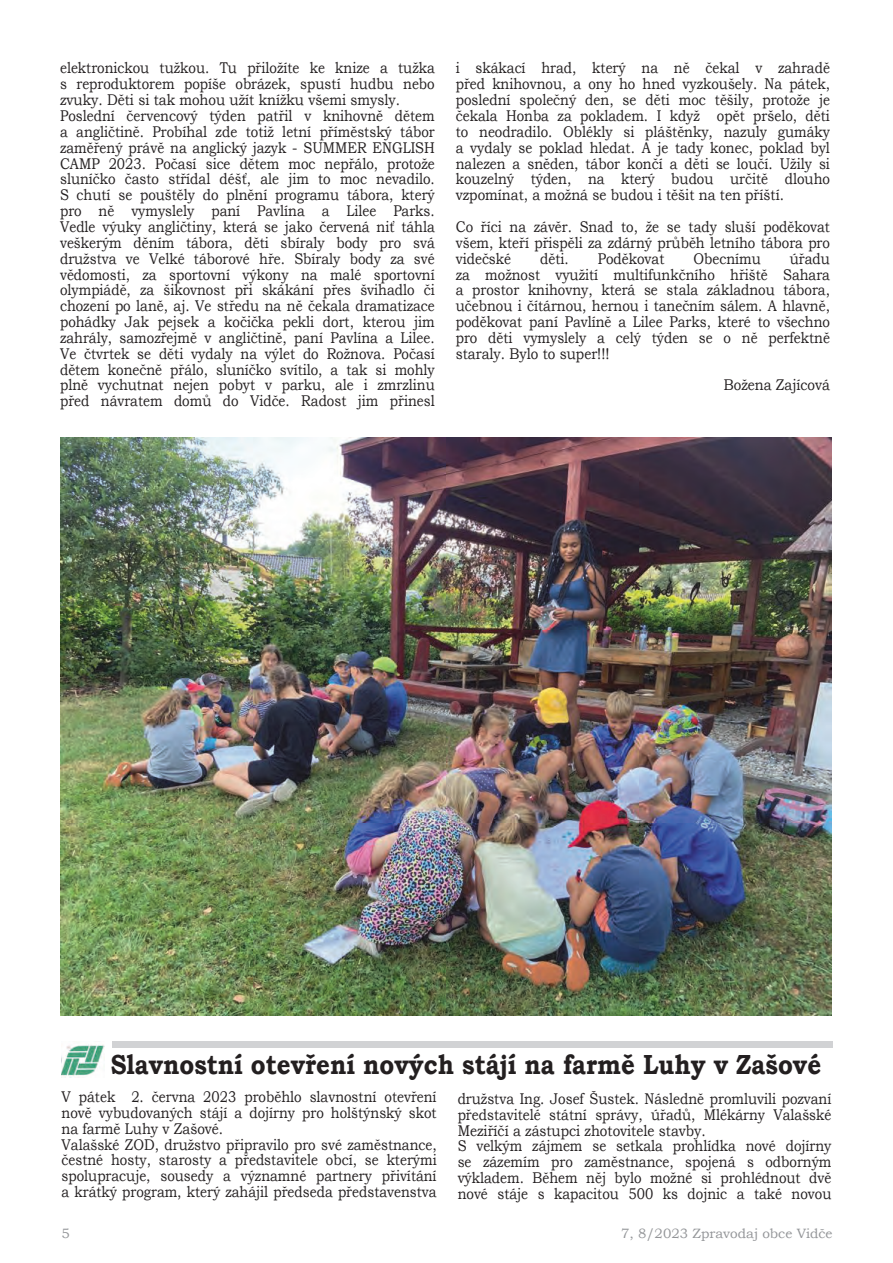
<style>
.page{position:relative;width:893px;height:1263px;background:#fff}
.page>*{position:absolute;margin:0;border:0;box-sizing:border-box;transform-origin:0 0}
.t1{font:700 27.6px "Bookman Old Style";color:#231f20;scale:.87 1}
.t2{font:15.45px/15.9px "Bookman Old Style";color:#231f20;scale:.86 1}
.t3{font:15.45px "Bookman Old Style";color:#231f20;scale:.87 1}
.t4{font:13.5px "Bookman Old Style";color:#939598}
</style>
<div class="page">
<div style="left:112px;top:1042px;width:721px;height:6px;background:#d1d2d4"></div>
<img style="left:61px;top:437px;width:771px;height:578px">
<img style="left:62px;top:1045px;width:42px;height:32px">
<p class="t2" style="left:60px;top:60px;width:437px">elektronickou tužkou. Tu přiložíte ke knize a tužka s reproduktorem popíše obrázek, spustí hudbu nebo zvuky. Děti si tak mohou užít knížku všemi smysly.<br>Poslední červencový týden patřil v knihovně dětem a angličtině. Probíhal zde totiž letní příměstský tábor zaměřený právě na anglický jazyk - SUMMER ENGLISH CAMP 2023. Počasí sice dětem moc nepřálo, protože sluníčko často střídal déšť, ale jim to moc nevadilo.<br>S chutí se pouštěly do plnění programu tábora, který pro ně vymyslely paní Pavlína a Lilee Parks.<br>Vedle výuky angličtiny, která se jako červená niť táhla veškerým děním tábora, děti sbíraly body pro svá družstva ve Velké táborové hře. Sbíraly body za své vědomosti, za sportovní výkony na malé sportovní olympiádě, za šikovnost při skákání přes švihadlo či chození po laně, aj. Ve středu na ně čekala dramatizace pohádky Jak pejsek a kočička pekli dort, kterou jim zahrály, samozřejmě v angličtině, paní Pavlína a Lilee.<br>Ve čtvrtek se děti vydaly na výlet do Rožnova. Počasí dětem konečně přálo, sluníčko svítilo, a tak si mohly plně vychutnat nejen pobyt v parku, ale i zmrzlinu před návratem domů do Vidče. Radost jim přinesl</p>
<p class="t2" style="left:456px;top:60px;width:437px;text-align:justify">i skákací hrad, který na ně čekal v zahradě před knihovnou, a ony ho hned vyzkoušely. Na pátek, poslední společný den, se děti moc těšily, protože je čekala Honba za pokladem. I když opět pršelo, děti to neodradilo. Oblékly si pláštěnky, nazuly gumáky a vydaly se poklad hledat. A je tady konec, poklad byl nalezen a sněden, tábor končí a děti se loučí. Užily si kouzelný týden, na který budou určitě dlouho vzpomínat, a možná se budou i těšit na ten příští.</p>
<p class="t2" style="left:456px;top:219px;width:437px;text-align:justify">Co říci na závěr. Snad to, že se tady sluší poděkovat všem, kteří přispěli za zdárný průběh letního tábora pro videčské</p>
<p class="t2" style="left:456px;top:250px;width:437px;text-align:justify;text-indent:334px">úřadu za možnost využití multifunkčního hřiště Sahara a prostor knihovny, která se stala základnou tábora, učebnou i čítárnou, hernou i tanečním sálem. A hlavně, poděkovat paní Pavlíně a Lilee Parks, které to všechno pro děti vymyslely a celý týden se o ně perfektně staraly. Bylo to super!!!</p>
<p class="t3" style="left:724px;top:375px;width:123px">Božena Zajícová</p>
<p class="t2" style="left:540px;top:250px;width:35px">děti.</p>
<p class="t2" style="left:598px;top:250px;width:79px">Poděkovat</p>
<p class="t2" style="left:693px;top:250px;width:80px">Obecnímu</p>
<h1 class="t1" style="left:111px;top:1045px;width:818px">Slavnostní otevření nových stájí na farmě Luhy v Zašové</h1>
<p class="t2" style="left:62px;top:1089px;width:438px">V pátek 2. června 2023 proběhlo slavnostní otevření nově vybudovaných stájí a dojírny pro holštýnský skot na farmě Luhy v Zašové.<br>Valašské ZOD, družstvo připravilo pro své zaměstnance, čestné hosty, starosty a představitele obcí, se kterými spolupracuje, sousedy a významné partnery přivítání a krátký program, který zahájil předseda představenstva</p>
<p class="t2" style="left:458px;top:1091px;width:436px">družstva Ing. Josef Šustek. Následně promluvili pozvaní představitelé státní správy, úřadů, Mlékárny Valašské Meziříčí a zástupci zhotovitele stavby.<br>S velkým zájmem se setkala prohlídka nové dojírny se zázemím pro zaměstnance, spojená s odborným výkladem. Během něj bylo možné si prohlédnout dvě nové stáje s kapacitou 500 ks dojnic a také novou</p>
<p class="t4" style="left:61px;top:1225px;width:10px">5</p>
<p class="t4" style="left:621px;top:1224px;width:213px">7, 8/2023 Zpravodaj obce Vidče</p>
</div>
